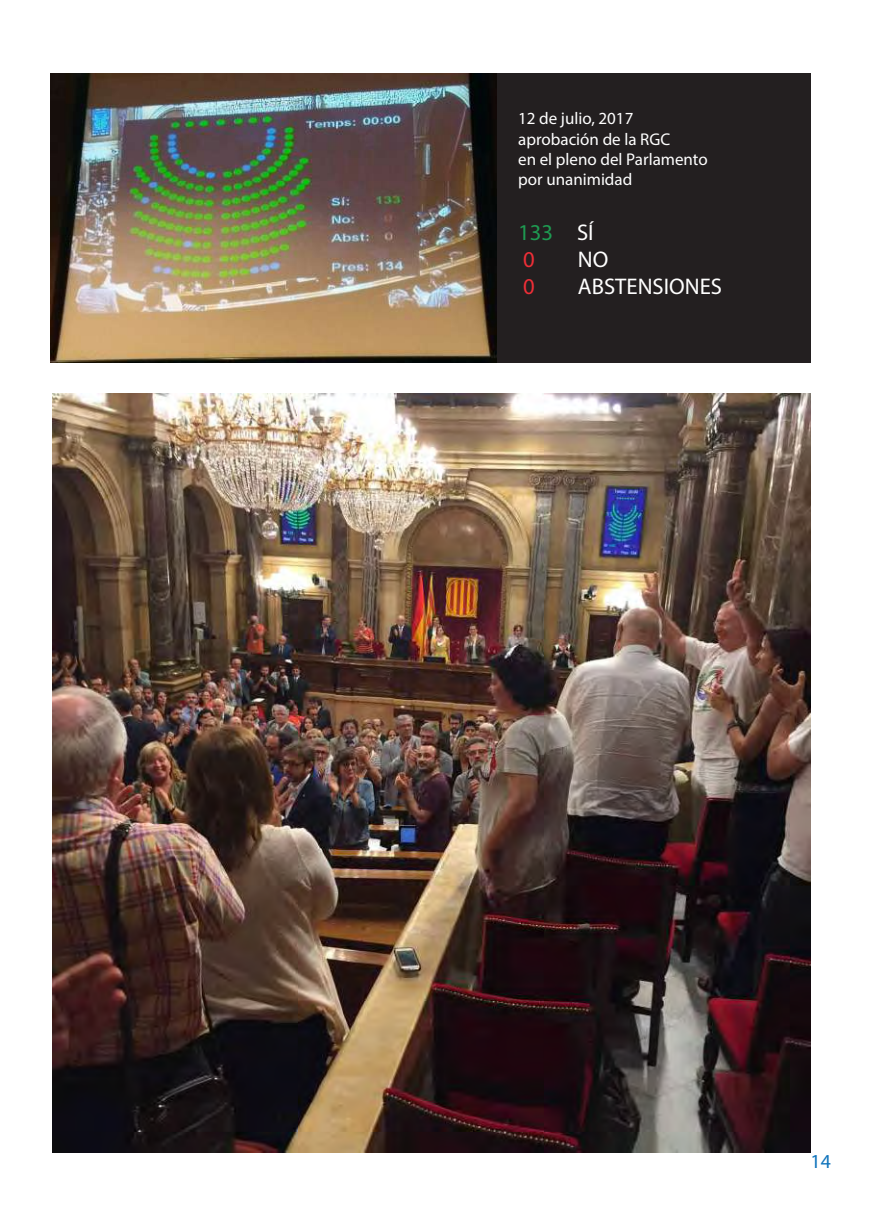
<style>
.page{position:relative;width:876px;height:1225px;background:#fff}
.page>*{position:absolute;margin:0;border:0;box-sizing:border-box;transform-origin:0 0}
.t1{font:22.6px "Myriad Pro";color:#fff}
.t2{font:22.6px/27.2px "Myriad Pro";color:#1e9a51}
.t3{font:22.6px "Myriad Pro";color:#ee2e37}
.t4{font:19.8px "Myriad Pro";color:#1074bc}
.t5{font:17px/20.4px "Myriad Pro";color:#fff}
.s1{color:#fff}
.s2{color:#ee2e37}
</style>
<div class="page">
<div style="left:480px;top:73px;width:330px;height:289px;background:#231f20"></div>
<img style="left:51px;top:73px;width:445px;height:289px">
<img style="left:52px;top:393px;width:758px;height:759px">
<p class="t5" style="left:518px;top:108px;width:191px">12 de julio, 2017 aprobación de la RGC<br>en el pleno del Parlamento por unanimidad</p>
<h1 class="t2" style="left:518px;top:218px;width:77px">133 <span class="s1">SÍ<br></span><span class="s2">0</span></h1>
<h1 class="t1" style="left:578px;top:246px;width:32px">NO</h1>
<h1 class="t3" style="left:523px;top:273px;width:13px">0</h1>
<h1 class="t1" style="left:578px;top:273px;width:146px">ABSTENSIONES</h1>
<p class="t4" style="left:810px;top:1148px;width:22px">14</p>
</div>
